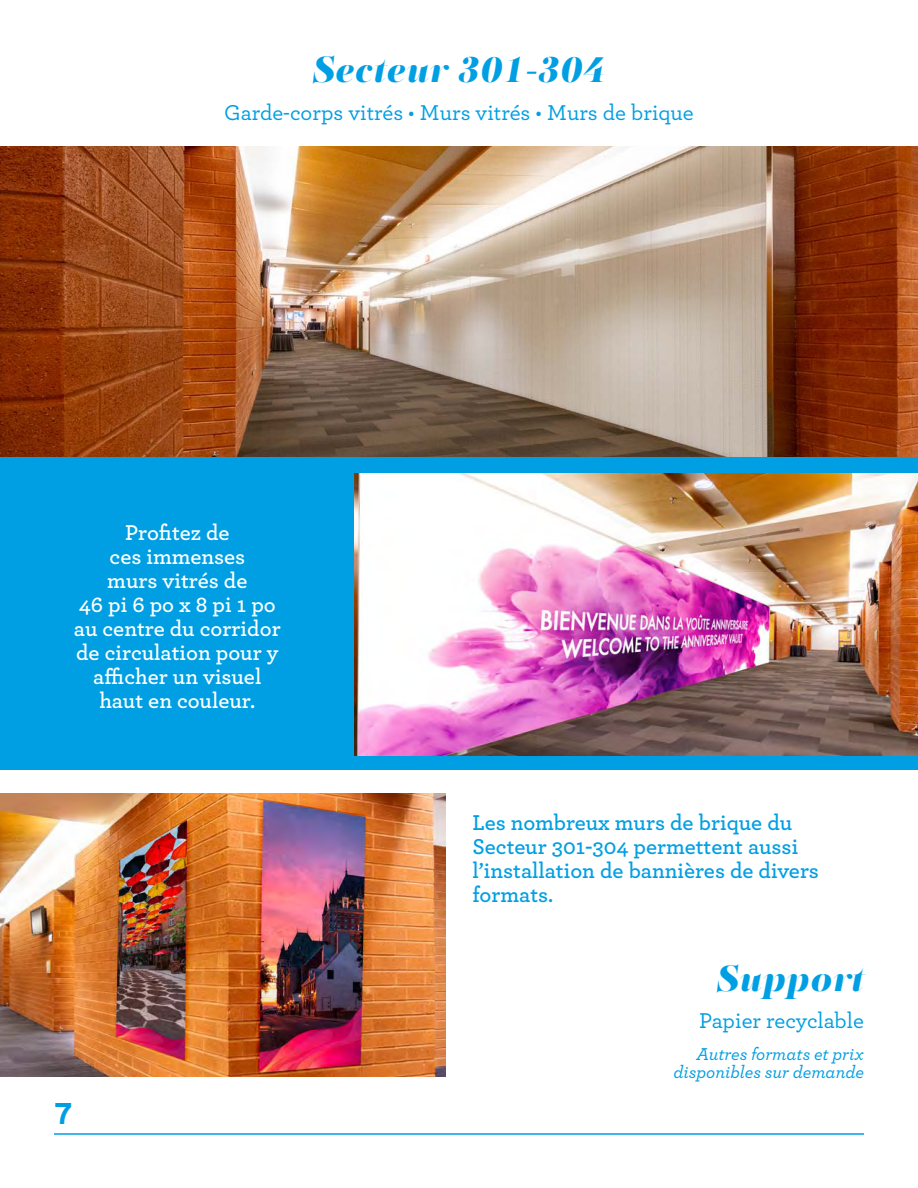
<style>
.page{position:relative;width:918px;height:1188px;background:#fff}
.page>*{position:absolute;margin:0;border:0;box-sizing:border-box;transform-origin:0 0}
.t1{font:italic 900 37.5px "PF Regal Finesse Pro";letter-spacing:.025em;color:#009fe3}
.t2{font:700 30px "Interstate";color:#009fe3}
.t3{font:600 22.5px/24px "Archer";color:#fff;text-align:center}
.t4{font:600 22.5px/24px "Archer";color:#009fe3}
.t5{font:500 22.5px "Archer";color:#009fe3}
.t6{font:italic 500 18px/18px "Archer";color:#009fe3;text-align:right}
</style>
<div class="page">
<hr style="left:54px;top:1133px;width:810px;height:2px;background:#009fe3">
<img style="left:0;top:147px;width:918px;height:310px">
<div style="left:0;top:457px;width:918px;height:313px;background:#009fe3"></div>
<img style="left:0;top:794px;width:445px;height:283px">
<img style="left:354px;top:473px;width:564px;height:283px">
<h1 class="t1" style="left:313px;top:46px;width:293px">Secteur 301-304</h1>
<p class="t5" style="left:224px;top:96px;width:471px">Garde-corps vitrés • Murs vitrés • Murs de brique</p>
<p class="t3" style="left:74px;top:519px;width:208px">Profitez de<br>ces immenses<br>murs vitrés de<br>46 pi 6 po x 8 pi 1 po au centre du corridor de circulation pour y afficher un visuel haut en couleur.</p>
<h2 class="t2" style="left:54px;top:1097px;width:20px">7</h2>
<p class="t4" style="left:472px;top:809px;width:348px">Les nombreux murs de brique du<br>Secteur 301-304 permettent aussi l’installation de bannières de divers formats.</p>
<h1 class="t1" style="left:717px;top:955px;width:148px">Support</h1>
<p class="t5" style="left:699px;top:1004px;width:166px">Papier recyclable</p>
<p class="t6" style="left:673px;top:1044px;width:192px">Autres formats et prix disponibles sur demande</p>
</div>
